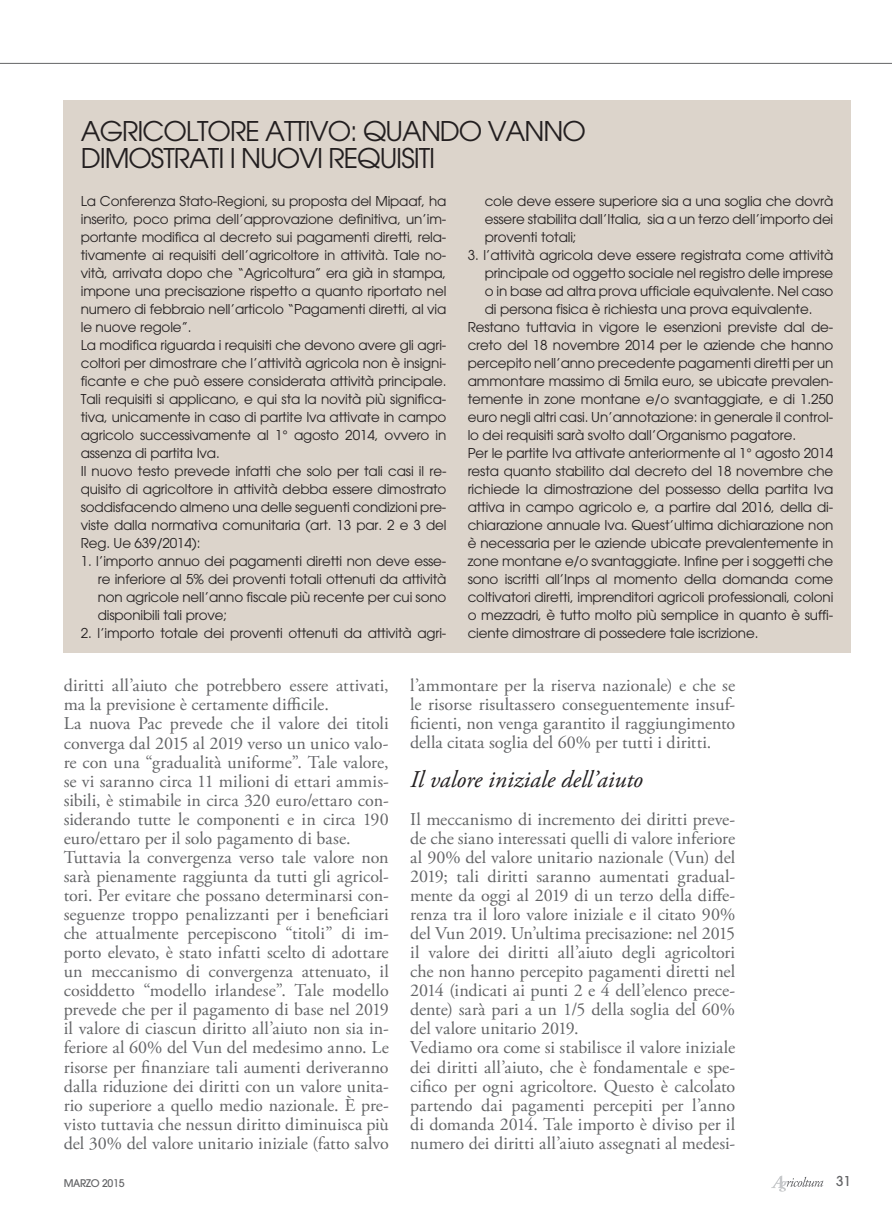
<style>
.page{position:relative;width:892px;height:1211px;background:#fff}
.page>*{position:absolute;margin:0;border:0;box-sizing:border-box;transform-origin:0 0}
.t1{font:27px/27px "Avant Garde";letter-spacing:-.04em;color:#231f20}
.t2{font:italic 24px "Adobe Garamond Pro";color:#231f20}
.t3{font:18px/19px "Adobe Garamond Pro";color:#636466}
.t4{font:13.5px/18px "Avant Garde";letter-spacing:-.01em;color:#231f20;text-align:justify}
.t5{font:500 13.5px "Avant Garde";color:#636466}
.t6{font:500 10.5px "Avant Garde";letter-spacing:-.025em;color:#636466}
</style>
<div class="page">
<hr style="left:0;top:63px;width:891px;height:1px;background:#636466">
<svg style="left:771px;top:1175px;width:52px;height:16px"></svg>
<div style="left:64px;top:100px;width:786px;height:553px;background:#dcd4cb"></div>
<h1 class="t1" style="left:81px;top:120px;width:506px">AGRICOLTORE ATTIVO: QUANDO VANNO<br>DIMOSTRATI I NUOVI REQUISITI</h1>
<p class="t4" style="left:81px;top:193px;width:367px;text-align:left">La Conferenza Stato-Regioni, su proposta del Mipaaf, ha inserito, poco prima dell’approvazione definitiva, un’im&shy;portante modifica al decreto sui pagamenti diretti, rela&shy;tivamente ai requisiti dell’agricoltore in attività. Tale no&shy;vità, arrivata dopo che “Agricoltura” era già in stampa, impone una precisazione rispetto a quanto riportato nel numero di febbraio nell’articolo “Pagamenti diretti, al via le nuove regole”.<br>La modifica riguarda i requisiti che devono avere gli agri&shy;coltori per dimostrare che l’attività agricola non è insigni&shy;ficante e che può essere considerata attività principale.<br>Tali requisiti si applicano, e qui sta la novità più significa&shy;tiva, unicamente in caso di partite Iva attivate in campo agricolo successivamente al 1° agosto 2014, ovvero in assenza di partita Iva.<br>Il nuovo testo prevede infatti che solo per tali casi il re&shy;quisito di agricoltore in attività debba essere dimostrato soddisfacendo almeno una delle seguenti condizioni pre&shy;viste dalla normativa comunitaria (art. 13 par. 2 e 3 del Reg. Ue 639/2014):</p>
<p class="t4" style="left:98px;top:553px;width:350px;text-indent:-17px">1. l’importo annuo dei pagamenti diretti non deve esse&shy;re inferiore al 5% dei proventi totali ottenuti da attività non agricole nell’anno fiscale più recente per cui sono disponibili tali prove;</p>
<p class="t4" style="left:81px;top:625px;width:367px">2. l’importo totale dei proventi ottenuti da attività agri-</p>
<p class="t4" style="left:484px;top:193px;width:350px">cole deve essere superiore sia a una soglia che dovrà essere stabilita dall’Italia, sia a un terzo dell’importo dei proventi totali;</p>
<p class="t4" style="left:467px;top:247px;width:367px">3. l’attività agricola deve essere registrata come attività</p>
<p class="t4" style="left:484px;top:265px;width:350px">principale od oggetto sociale nel registro delle imprese</p>
<p class="t4" style="left:484px;top:283px;width:350px">o in base ad altra prova ufficiale equivalente. Nel caso</p>
<p class="t4" style="left:484px;top:301px;width:329px">di persona fisica è richiesta una prova equivalente.</p>
<p class="t4" style="left:467px;top:319px;width:367px">Restano tuttavia in vigore le esenzioni previste dal de-</p>
<p class="t4" style="left:467px;top:337px;width:367px">creto del 18 novembre 2014 per le aziende che hanno</p>
<p class="t4" style="left:467px;top:355px;width:367px">percepito nell’anno precedente pagamenti diretti per un</p>
<p class="t4" style="left:467px;top:373px;width:367px">ammontare massimo di 5mila euro, se ubicate prevalen-</p>
<p class="t4" style="left:467px;top:391px;width:367px">temente in zone montane e/o svantaggiate, e di 1.250</p>
<p class="t4" style="left:467px;top:409px;width:367px">euro negli altri casi. Un’annotazione: in generale il control-</p>
<p class="t4" style="left:467px;top:427px;width:330px">lo dei requisiti sarà svolto dall’Organismo pagatore.</p>
<p class="t4" style="left:467px;top:445px;width:367px">Per le partite Iva attivate anteriormente al 1° agosto 2014</p>
<p class="t4" style="left:467px;top:463px;width:367px">resta quanto stabilito dal decreto del 18 novembre che</p>
<p class="t4" style="left:467px;top:481px;width:367px">richiede la dimostrazione del possesso della partita Iva</p>
<p class="t4" style="left:467px;top:499px;width:367px">attiva in campo agricolo e, a partire dal 2016, della di-</p>
<p class="t4" style="left:467px;top:517px;width:367px">chiarazione annuale Iva. Quest’ultima dichiarazione non</p>
<p class="t4" style="left:467px;top:535px;width:367px">è necessaria per le aziende ubicate prevalentemente in</p>
<p class="t4" style="left:467px;top:553px;width:367px">zone montane e/o svantaggiate. Infine per i soggetti che</p>
<p class="t4" style="left:467px;top:571px;width:367px">sono iscritti all’Inps al momento della domanda come</p>
<p class="t4" style="left:467px;top:589px;width:367px">coltivatori diretti, imprenditori agricoli professionali, coloni</p>
<p class="t4" style="left:467px;top:607px;width:367px">o mezzadri, è tutto molto più semplice in quanto è suffi-</p>
<p class="t4" style="left:467px;top:625px;width:292px">ciente dimostrare di possedere tale iscrizione.</p>
<p class="t3" style="left:64px;top:676px;width:326px">diritti all’aiuto che potrebbero essere attivati, ma la previsione è certamente difficile.<br>La nuova Pac prevede che il valore dei titoli converga dal 2015 al 2019 verso un unico valo&shy;re con una “gradualità uniforme”. Tale valore, se vi saranno circa 11 milioni di ettari ammis&shy;sibili, è stimabile in circa 320 euro/ettaro con&shy;siderando tutte le componenti e in circa 190 euro/ettaro per il solo pagamento di base.<br>Tuttavia la convergenza verso tale valore non sarà pienamente raggiunta da tutti gli agricol&shy;tori. Per evitare che possano determinarsi con&shy;seguenze troppo penalizzanti per i beneficiari che attualmente percepiscono “titoli” di im&shy;porto elevato, è stato infatti scelto di adottare un meccanismo di convergenza attenuato, il cosiddetto “modello irlandese”. Tale modello prevede che per il pagamento di base nel 2019 il valore di ciascun diritto all’aiuto non sia in&shy;feriore al 60% del Vun del medesimo anno. Le risorse per finanziare tali aumenti deriveranno dalla riduzione dei diritti con un valore unita&shy;rio superiore a quello medio nazionale. È pre&shy;visto tuttavia che nessun diritto diminuisca più del 30% del valore unitario iniziale (fatto salvo</p>
<h3 class="t3" style="left:410px;top:676px;width:326px;text-align:justify">l’ammontare per la riserva nazionale) e che se le risorse risultassero conseguentemente insuf&shy;ficienti, non venga garantito il raggiungimento della citata soglia del 60% per tutti i diritti.</h3>
<h2 class="t2" style="left:410px;top:767px;width:234px">Il valore iniziale dell’aiuto</h2>
<p class="t3" style="left:410px;top:810px;width:326px">Il meccanismo di incremento dei diritti preve&shy;de che siano interessati quelli di valore inferiore al 90% del valore unitario nazionale (Vun) del 2019; tali diritti saranno aumentati gradual&shy;mente da oggi al 2019 di un terzo della diffe&shy;renza tra il loro valore iniziale e il citato 90% del Vun 2019. Un’ultima precisazione: nel 2015 il valore dei diritti all’aiuto degli agricoltori che non hanno percepito pagamenti diretti nel 2014 (indicati ai punti 2 e 4 dell’elenco prece&shy;dente) sarà pari a un 1/5 della soglia del 60% del valore unitario 2019.<br>Vediamo ora come si stabilisce il valore iniziale dei diritti all’aiuto, che è fondamentale e spe&shy;cifico per ogni agricoltore. Questo è calcolato partendo dai pagamenti percepiti per l’anno di domanda 2014. Tale importo è diviso per il numero dei diritti all’aiuto assegnati al medesi-</p>
<p class="t6" style="left:64px;top:1178px;width:62px">MARZO 2015</p>
<p class="t5" style="left:836px;top:1175px;width:16px">31</p>
</div>
